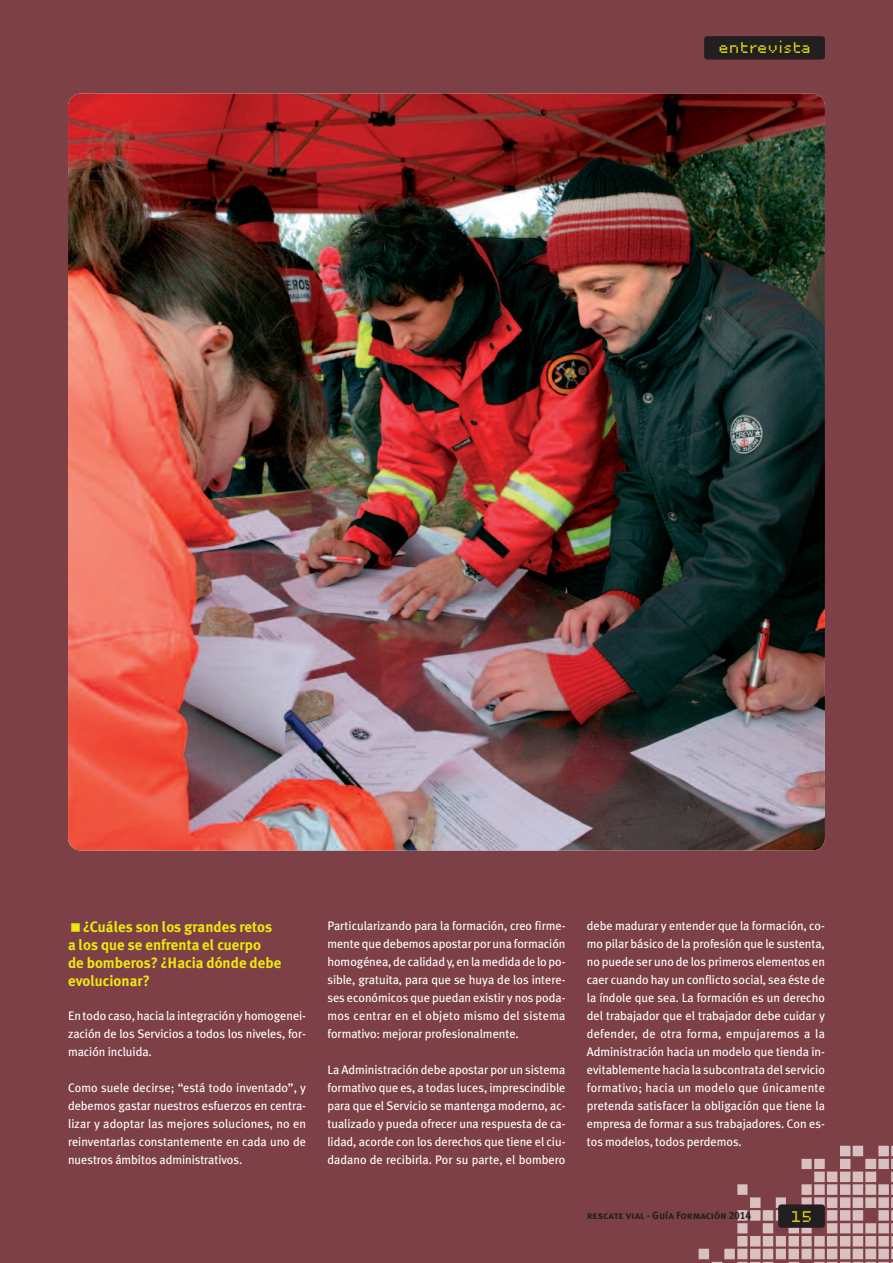
<style>
.page{position:relative;width:893px;height:1263px;background:#7d4046}
.page>*{position:absolute;margin:0;border:0;box-sizing:border-box;transform-origin:0 0}
.t1{font:700 15px/18px "Meta Plus";color:#ece810}
.t2{font:12.3px/18px "Meta Plus";letter-spacing:-.005em;color:#fff;text-align:justify}
.t3{font:12.3px "Unibody 8";color:#ece810}
.t4{font:10.5px "Meta Plus Bold Caps";color:#231f20}
</style>
<div class="page">
<img style="left:698px;top:1145px;width:195px;height:118px">
<div style="left:778px;top:1204px;width:47px;height:24px;background:#231f20;border-radius:3px"></div>
<div style="left:704px;top:36px;width:121px;height:24px;background:#231f20;border-radius:3px"></div>
<img style="left:68px;top:94px;width:757px;height:756px;border-radius:13px">
<p class="t3" style="left:718px;top:38px;width:94px">entrevista</p>
<p class="t1" style="left:68px;top:918px;width:215px;text-indent:15px">¿Cuáles son los grandes retos a los que se enfrenta el cuerpo<br>de bomberos? ¿Hacia dónde debe evolucionar?</p>
<p class="t2" style="left:68px;top:1006px;width:240px">En todo caso,hacia la integración yhomogenei&shy;zación de los Servicios a todos los niveles, for&shy;mación incluida.</p>
<p class="t2" style="left:68px;top:1078px;width:240px">Como suele decirse; “está todo inventado”, y debemos gastar nuestros esfuerzos en centra&shy;lizar y adoptar las mejores soluciones, no en reinventarlas constantemente en cada uno de nuestros ámbitos administrativos.</p>
<p class="t2" style="left:327px;top:916px;width:240px">Particularizando para la formación, creo firme&shy;mentequedebemos apostarpor una formación homogénea,de calidady, enlamedidade lopo&shy;sible, gratuita, para que se huya de los intere&shy;ses económicos que puedan existir y nos poda&shy;mos centrar en el objeto mismo del sistema formativo: mejorar profesionalmente.</p>
<p class="t2" style="left:327px;top:1060px;width:240px">La Administración debe apostar por un sistema formativo que es, a todas luces, imprescindible para que el Servicio se mantenga moderno, ac&shy;tualizado y pueda ofrecer una respuesta de ca&shy;lidad, acorde con los derechos que tiene el ciu&shy;dadano de recibirla. Por su parte, el bombero</p>
<p class="t2" style="left:587px;top:916px;width:240px">debe madurar y entender que la formación, co&shy;mo pilar básico de la profesión que le sustenta, no puede ser uno de los primeros elementos en caer cuando hay un conflicto social, sea éste de la índole que sea. La formación es un derecho del trabajador que el trabajador debe cuidar y defender, de otra forma, empujaremos a la Administración hacia un modelo que tienda in&shy;evitablemente hacia la subcontrata del servicio formativo; hacia un modelo que únicamente pretenda satisfacer la obligación que tiene la empresa de formar a sus trabajadores. Con es&shy;tos modelos, todos perdemos.</p>
<p class="t4" style="left:587px;top:1209px;width:166px">rescate vial - Guía Formación 2014</p>
<p class="t3" style="left:791px;top:1206px;width:23px">15</p>
</div>
